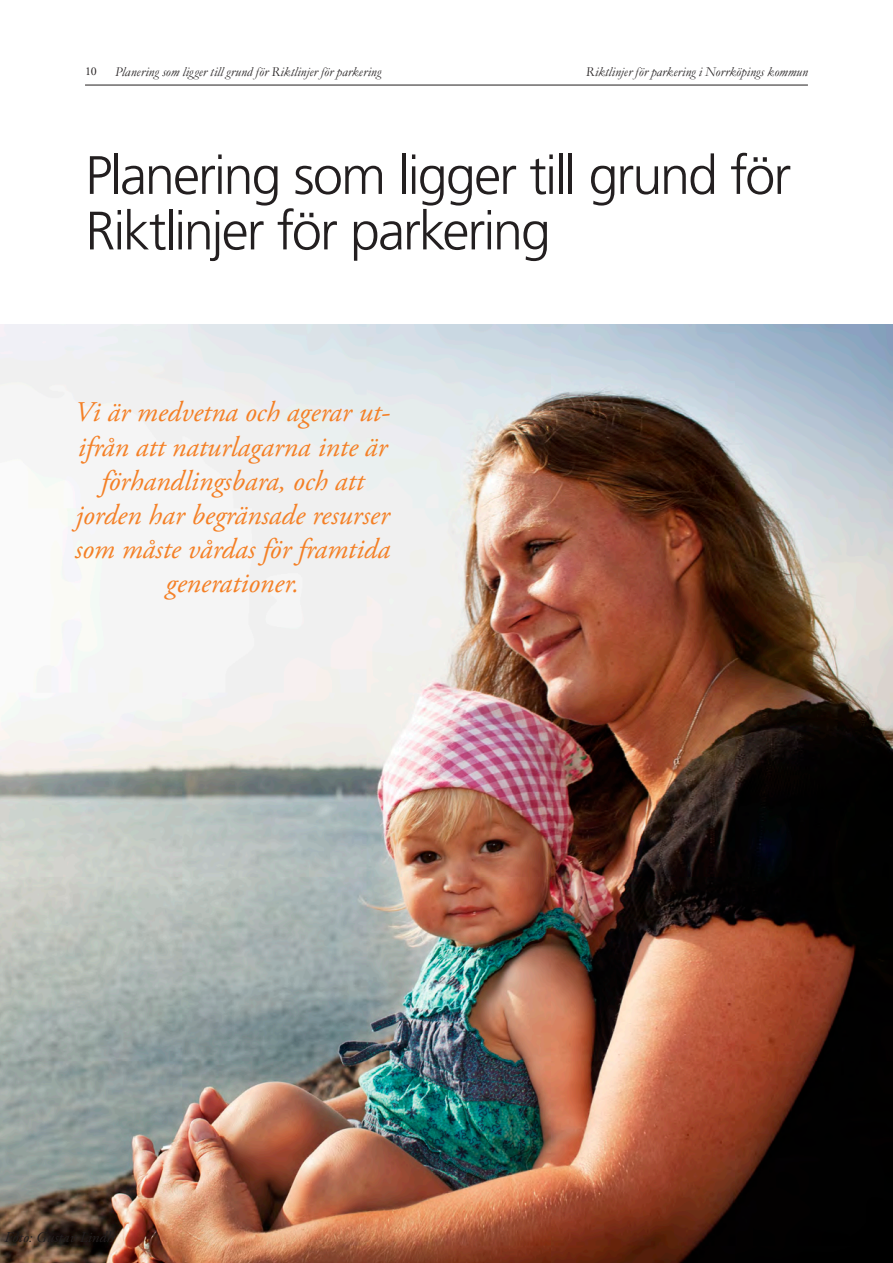
<style>
.page{position:relative;width:893px;height:1263px;background:#fff}
.page>*{position:absolute;margin:0;border:0;box-sizing:border-box;transform-origin:0 0}
.Rubrik_1{font:300 54px/55.5px "Frutiger LT Std";letter-spacing:-.04em;color:#231f20}
.Citat_2{font:italic 28.5px/34.2px "Adobe Garamond Pro";color:#f48026;text-align:center}
.Orienteringstext{font:italic 13.5px "Garamond";letter-spacing:.01em;color:#231f20}
.t1{font:12px "Adobe Garamond Pro";color:#231f20}
</style>
<div class="page">
<hr style="left:85px;top:85px;width:723px;height:1px;background:#231f20">
<img style="left:0;top:324px;width:893px;height:939px">
<p class="t1" style="left:85px;top:64px;width:13px">10</p>
<p class="Orienteringstext" style="left:115px;top:63px;width:268px">Planering som ligger till grund för Riktlinjer för parkering</p>
<p class="Orienteringstext" style="left:586px;top:63px;width:224px">Riktlinjer för parkering i Norrköpings kommun</p>
<p class="Rubrik_1" style="left:85px;top:148px;width:707px">Planering som ligger till grund för<br>Riktlinjer för parkering</p>
<p class="Citat_2" style="left:75px;top:396px;width:317px">Vi är medvetna och agerar ut&shy;ifrån att naturlagarna inte är förhandlingsbara, och att jorden har begränsade resurser som måste vårdas för framtida generationer.</p>
</div>
